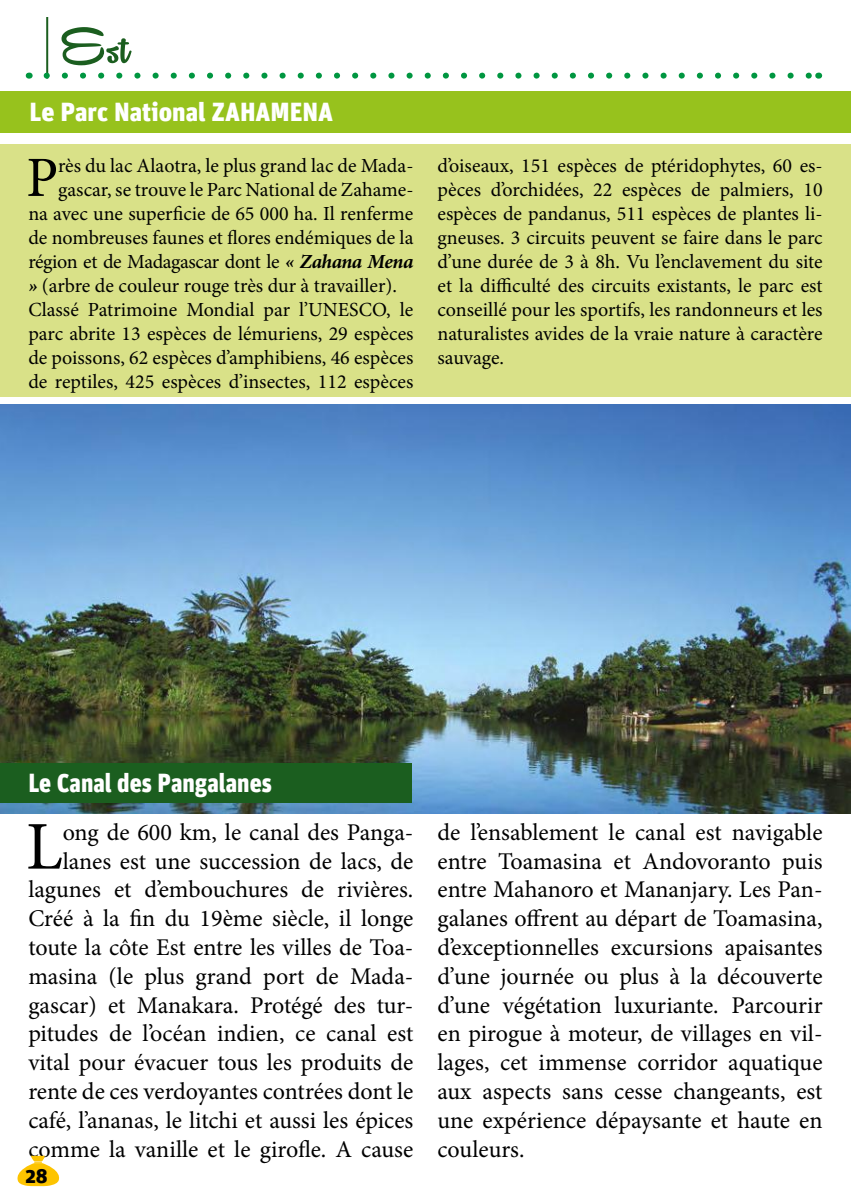
<style>
.page{position:relative;width:851px;height:1191px;background:#fff}
.page>*{position:absolute;margin:0;border:0;box-sizing:border-box;transform-origin:0 0}
.t1{font:68.4px "Minion Pro";color:#000}
.t2{font:60px "Remachine Script Personal Use Only";color:#1b5e1f}
.t3{font:57px "Minion Pro";color:#000}
.t4{font:900 26px "Unit";color:#fff}
.t5{font:900 26px "Unit";color:#fff;scale:.92 1}
.t6{font:24px/28.8px "Minion Pro";color:#000;text-align:right}
.t7{font:20px/24px "Minion Pro";color:#000;text-align:justify}
.t8{font:20px "Minion Pro";letter-spacing:-.02em;color:#000}
.t9{font:900 20px "Unit";color:#000}
.s1{font-weight:700;font-style:italic}
</style>
<div class="page">
<img style="left:0;top:405px;width:850px;height:409px">
<div style="left:0;top:763px;width:411px;height:39px;background:#1b5e1f"></div>
<hr style="left:46px;top:17px;width:2px;height:62px;background:#1b5e1f">
<svg style="left:47px;top:73px;width:762px;height:6px"></svg>
<div style="left:0;top:145px;width:850px;height:252px;background:#d9e188"></div>
<div style="left:0;top:91px;width:850px;height:41px;background:#97c21d"></div>
<svg style="left:17px;top:1155px;width:43px;height:31px"></svg>
<hr style="left:850px;top:299px;width:1px;height:40px;background:#97c21d">
<hr style="left:850px;top:91px;width:1px;height:41px;background:#1b5e1f">
<h2 class="t2" style="left:61px;top:12px;width:69px">Est</h2>
<p class="t4" style="left:29px;top:96px;width:305px">Le Parc National ZAHAMENA</p>
<h3 class="t3" style="left:26px;top:139px;width:34px">P</h3>
<p class="t7" style="left:58px;top:154px;width:357px">rès du lac Alaotra, le plus grand lac de Mada-</p>
<p class="t7" style="left:58px;top:178px;width:357px">gascar, se trouve le Parc National de Zahame-</p>
<p class="t7" style="left:28px;top:202px;width:386px">na avec une superficie de 65 000 ha. Il renferme</p>
<p class="t7" style="left:28px;top:226px;width:386px">de nombreuses faunes et flores endémiques de la</p>
<p class="t8" style="left:28px;top:248px;width:386px">région et de Madagascar dont le <span class="s1">« Zahana Mena</span></p>
<p class="t7" style="left:28px;top:274px;width:370px"><span class="s1">»</span> (arbre de couleur rouge très dur à travailler).</p>
<p class="t7" style="left:28px;top:298px;width:386px">Classé Patrimoine Mondial par l’UNESCO, le</p>
<p class="t7" style="left:28px;top:322px;width:386px">parc abrite 13 espèces de lémuriens, 29 espèces</p>
<p class="t7" style="left:28px;top:346px;width:386px">de poissons, 62 espèces d’amphibiens, 46 espèces</p>
<p class="t7" style="left:28px;top:370px;width:386px">de reptiles, 425 espèces d’insectes, 112 espèces</p>
<p class="t7" style="left:437px;top:154px;width:386px">d’oiseaux, 151 espèces de ptéridophytes, 60 es&shy;pèces d’orchidées, 22 espèces de palmiers, 10 espèces de pandanus, 511 espèces de plantes li&shy;gneuses. 3 circuits peuvent se faire dans le parc d’une durée de 3 à 8h. Vu l’enclavement du site et la difficulté des circuits existants, le parc est conseillé pour les sportifs, les randonneurs et les naturalistes avides de la vraie nature à caractère sauvage.</p>
<p class="t5" style="left:28px;top:766px;width:266px">Le Canal des Pangalanes</p>
<h1 class="t1" style="left:26px;top:801px;width:38px">L</h1>
<p class="t6" style="left:28px;top:818px;width:386px">ong de 600 km, le canal des Panga&shy;lanes est une succession de lacs, de lagunes et d’embouchures de rivières.<br>Créé à la fin du 19ème siècle, il longe toute la côte Est entre les villes de Toa&shy;masina (le plus grand port de Mada&shy;gascar) et Manakara. Protégé des tur&shy;pitudes de l’océan indien, ce canal est vital pour évacuer tous les produits de rente de ces verdoyantes contrées dont le café, l’ananas, le litchi et aussi les épices comme la vanille et le girofle. A cause</p>
<p class="t6" style="left:437px;top:818px;width:386px;text-align:justify">de l’ensablement le canal est navigable entre Toamasina et Andovoranto puis entre Mahanoro et Mananjary. Les Pan&shy;galanes offrent au départ de Toamasina, d’exceptionnelles excursions apaisantes d’une journée ou plus à la découverte d’une végétation luxuriante. Parcourir en pirogue à moteur, de villages en vil&shy;lages, cet immense corridor aquatique aux aspects sans cesse changeants, est une expérience dépaysante et haute en couleurs.</p>
<p class="t9" style="left:26px;top:1163px;width:24px">28</p>
</div>
